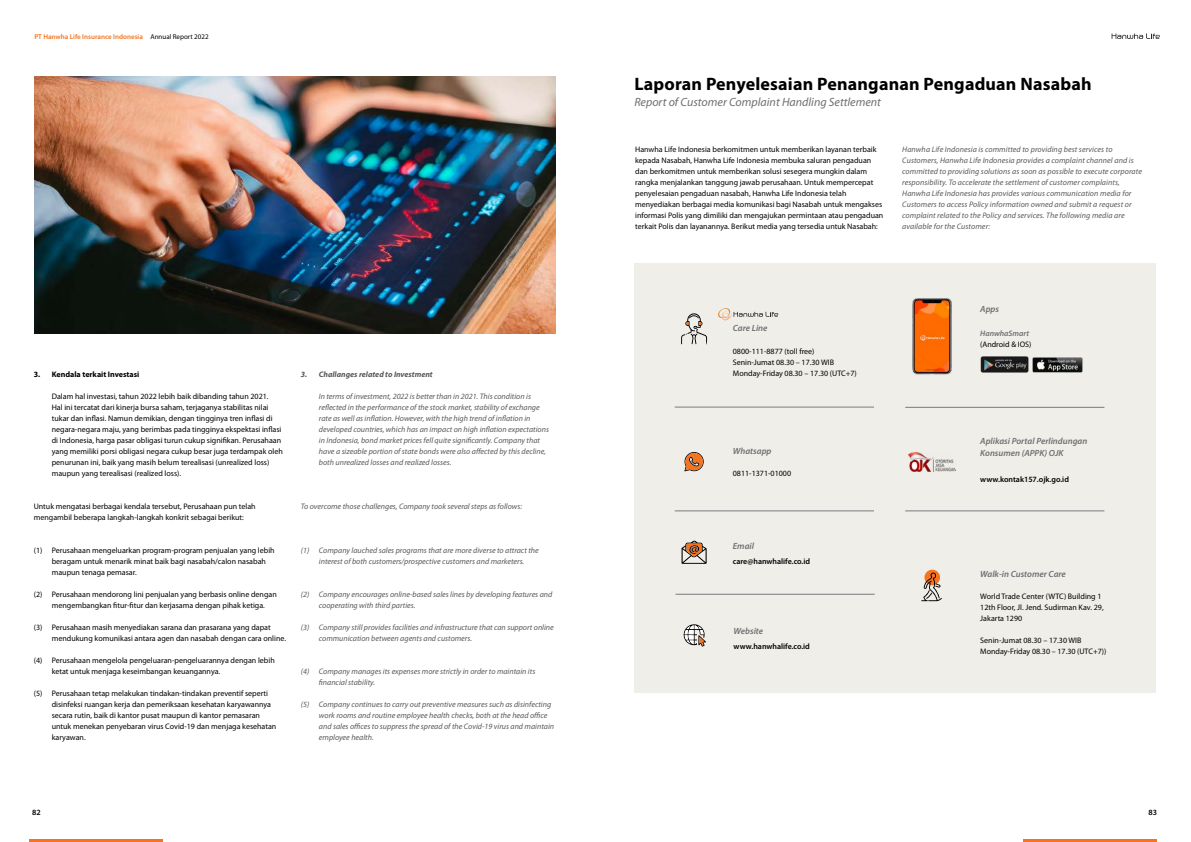
<style>
.page{position:relative;width:1191px;height:842px;background:#fff}
.page>*{position:absolute;margin:0;border:0;box-sizing:border-box;transform-origin:0 0}
.t1{font:700 18px "Myriad Pro";letter-spacing:.01em;color:#000}
.t2{font:italic 12px "Myriad Pro";color:#6d6e71}
.t3{font:italic 600 9px/12px "Myriad Pro";color:#6d6e71}
.t4{font:8px/11px "Myriad Pro";color:#000}
.t5{font:italic 8px/11px "Myriad Pro";color:#58595b}
.t6{font:600 8px "Myriad Pro";color:#000}
.t7{font:italic 700 8px "Myriad Pro";color:#58595b}
.t8{font:700 8px "Myriad Pro";color:#000}
.t9{font:italic 600 8px "Myriad Pro";color:#6d6e71}
.t10{font:600 7px "Myriad Pro";color:#f47421}
.s1{font-weight:400;color:#000}
</style>
<div class="page">
<hr style="left:30px;top:839px;width:133px;height:3px;background:#f47421">
<hr style="left:1024px;top:839px;width:133px;height:3px;background:#f47421">
<svg style="left:1111px;top:33px;width:48px;height:6px"></svg>
<div style="left:634px;top:264px;width:522px;height:429px;background:#efeee9"></div>
<hr style="left:675px;top:407px;width:199px;height:1px;background:#797a7d">
<hr style="left:675px;top:511px;width:199px;height:1px;background:#797a7d">
<hr style="left:905px;top:407px;width:199px;height:1px;background:#797a7d">
<hr style="left:675px;top:594px;width:199px;height:1px;background:#797a7d">
<hr style="left:905px;top:511px;width:199px;height:1px;background:#797a7d">
<svg style="left:681px;top:313px;width:26px;height:31px"></svg>
<svg style="left:683px;top:624px;width:23px;height:23px"></svg>
<svg style="left:718px;top:308px;width:60px;height:13px"></svg>
<svg style="left:684px;top:452px;width:19px;height:19px"></svg>
<img style="left:913px;top:299px;width:39px;height:76px">
<img style="left:980px;top:357px;width:49px;height:16px">
<svg style="left:681px;top:540px;width:25px;height:24px"></svg>
<div style="left:924px;top:570px;width:16px;height:15px;background:#f47421;border-radius:50%"></div>
<svg style="left:921px;top:572px;width:21px;height:29px"></svg>
<img style="left:908px;top:452px;width:47px;height:19px">
<img style="left:1032px;top:357px;width:50px;height:15px">
<img style="left:34px;top:76px;width:521px;height:258px">
<p class="t10" style="left:34px;top:33px;width:176px">PT Hanwha Life Insurance Indonesia <span class="s1">Annual Report 2022</span></p>
<p class="t8" style="left:34px;top:370px;width:107px">3. Kendala terkait Investasi</p>
<p class="t4" style="left:52px;top:391px;width:233px">Dalam hal investasi, tahun 2022 lebih baik dibanding tahun 2021.<br>Hal ini tercatat dari kinerja bursa saham, terjaganya stabilitas nilai tukar dan inflasi. Namun demikian, dengan tingginya tren inflasi di negara-negara maju, yang berimbas pada tingginya ekspektasi inflasi di Indonesia, harga pasar obligasi turun cukup signifikan. Perusahaan yang memiliki porsi obligasi negara cukup besar juga terdampak oleh penurunan ini, baik yang masih belum terealisasi (unrealized loss) maupun yang terealisasi (realized loss).</p>
<p class="t4" style="left:34px;top:501px;width:223px">Untuk mengatasi berbagai kendala tersebut, Perusahaan pun telah mengambil beberapa langkah-langkah konkrit sebagai berikut:</p>
<p class="t4" style="left:52px;top:545px;width:224px;text-indent:-18px">(1) Perusahaan mengeluarkan program-program penjualan yang lebih beragam untuk menarik minat baik bagi nasabah/calon nasabah maupun tenaga pemasar.</p>
<p class="t4" style="left:52px;top:589px;width:226px;text-indent:-18px">(2) Perusahaan mendorong lini penjualan yang berbasis online dengan mengembangkan fitur-fitur dan kerjasama dengan pihak ketiga.</p>
<p class="t4" style="left:52px;top:622px;width:236px;text-indent:-18px">(3) Perusahaan masih menyediakan sarana dan prasarana yang dapat mendukung komunikasi antara agen dan nasabah dengan cara online.</p>
<p class="t4" style="left:52px;top:655px;width:224px;text-indent:-18px">(4) Perusahaan mengelola pengeluaran-pengeluarannya dengan lebih ketat untuk menjaga keseimbangan keuangannya.</p>
<p class="t4" style="left:52px;top:688px;width:226px;text-indent:-18px">(5) Perusahaan tetap melakukan tindakan-tindakan preventif seperti disinfeksi ruangan kerja dan pemeriksaan kesehatan karyawannya secara rutin, baik di kantor pusat maupun di kantor pemasaran untuk menekan penyebaran virus Covid-19 dan menjaga kesehatan karyawan.</p>
<p class="t7" style="left:301px;top:369px;width:133px">3. Challanges related to Investment</p>
<p class="t5" style="left:319px;top:391px;width:232px">In terms of investment, 2022 is better than in 2021. This condition is reflected in the performance of the stock market, stability of exchange rate as well as inflation. However, with the high trend of inflation in developed countries, which has an impact on high inflation expectations in Indonesia, bond market prices fell quite significantly. Company that have a sizeable portion of state bonds were also affected by this decline, both unrealized losses and realized losses.</p>
<p class="t5" style="left:301px;top:501px;width:223px">To overcome those challenges, Company took several steps as follows:</p>
<p class="t5" style="left:301px;top:545px;width:239px;text-align:center">(1) Company lauched sales programs that are more diverse to attract the interest of both customers/prospective customers and marketers.</p>
<p class="t5" style="left:319px;top:589px;width:235px;text-indent:-18px">(2) Company encourages online-based sales lines by developing features and cooperating with third parties.</p>
<p class="t5" style="left:319px;top:622px;width:236px;text-indent:-18px">(3) Company still provides facilities and infrastructure that can support online communication between agents and customers.</p>
<p class="t5" style="left:319px;top:666px;width:218px;text-indent:-18px">(4) Company manages its expenses more strictly in order to maintain its financial stability.</p>
<p class="t5" style="left:319px;top:699px;width:237px;text-indent:-18px">(5) Company continues to carry out preventive measures such as disinfecting work rooms and routine employee health checks, both at the head office and sales offices to suppress the spread of the Covid-19 virus and maintain employee health.</p>
<h1 class="t1" style="left:634px;top:73px;width:459px">Laporan Penyelesaian Penanganan Pengaduan Nasabah</h1>
<h2 class="t2" style="left:634px;top:96px;width:248px">Report of Customer Complaint Handling Settlement</h2>
<p class="t4" style="left:635px;top:144px;width:250px">Hanwha Life Indonesia berkomitmen untuk memberikan layanan terbaik kepada Nasabah, Hanwha Life Indonesia membuka saluran pengaduan dan berkomitmen untuk memberikan solusi sesegera mungkin dalam rangka menjalankan tanggung jawab perusahaan. Untuk mempercepat penyelesaian pengaduan nasabah, Hanwha Life Indonesia telah menyediakan berbagai media komunikasi bagi Nasabah untuk mengakses informasi Polis yang dimiliki dan mengajukan permintaan atau pengaduan terkait Polis dan layanannya. Berikut media yang tersedia untuk Nasabah:</p>
<p class="t5" style="left:902px;top:144px;width:241px">Hanwha Life Indonesia is committed to providing best services to Customers, Hanwha Life Indonesia provides a complaint channel and is committed to providing solutions as soon as possible to execute corporate responsibility. To accelerate the settlement of customer complaints, Hanwha Life Indonesia has provides various communication media for Customers to access Policy information owned and submit a request or complaint related to the Policy and services. The following media are available for the Customer:</p>
<p class="t3" style="left:733px;top:322px;width:36px">Care Line</p>
<p class="t4" style="left:733px;top:346px;width:126px">0800-111-8877 (toll free)<br>Senin-Jumat 08.30 – 17.30 WIB<br>Monday-Friday 08.30 – 17.30 (UTC+7)</p>
<p class="t3" style="left:733px;top:446px;width:40px">Whatsapp</p>
<p class="t4" style="left:733px;top:468px;width:60px">0811-1371-01000</p>
<p class="t3" style="left:733px;top:541px;width:23px">Email</p>
<p class="t6" style="left:733px;top:557px;width:79px">care@hanwhalife.co.id</p>
<p class="t3" style="left:733px;top:625px;width:31px">Website</p>
<p class="t6" style="left:733px;top:642px;width:78px">www.hanwhalife.co.id</p>
<p class="t3" style="left:980px;top:303px;width:20px">Apps</p>
<p class="t9" style="left:980px;top:329px;width:50px">HanwhaSmart</p>
<p class="t4" style="left:980px;top:339px;width:53px">(Android &amp; IOS)</p>
<p class="t3" style="left:980px;top:435px;width:109px">Aplikasi Portal Perlindungan<br>Konsumen (APPK) OJK</p>
<p class="t6" style="left:980px;top:475px;width:90px">www.kontak157.ojk.go.id</p>
<p class="t3" style="left:980px;top:568px;width:87px">Walk-in Customer Care</p>
<p class="t4" style="left:980px;top:591px;width:125px">World Trade Center (WTC) Building 1<br>12th Floor, Jl. Jend. Sudirman Kav. 29,<br>Jakarta 1290</p>
<p class="t4" style="left:980px;top:635px;width:128px">Senin-Jumat 08.30 – 17.30 WIB<br>Monday-Friday 08.30 – 17.30 (UTC+7))</p>
<p class="t6" style="left:32px;top:808px;width:10px">82</p>
<p class="t6" style="left:1148px;top:808px;width:10px">83</p>
</div>
